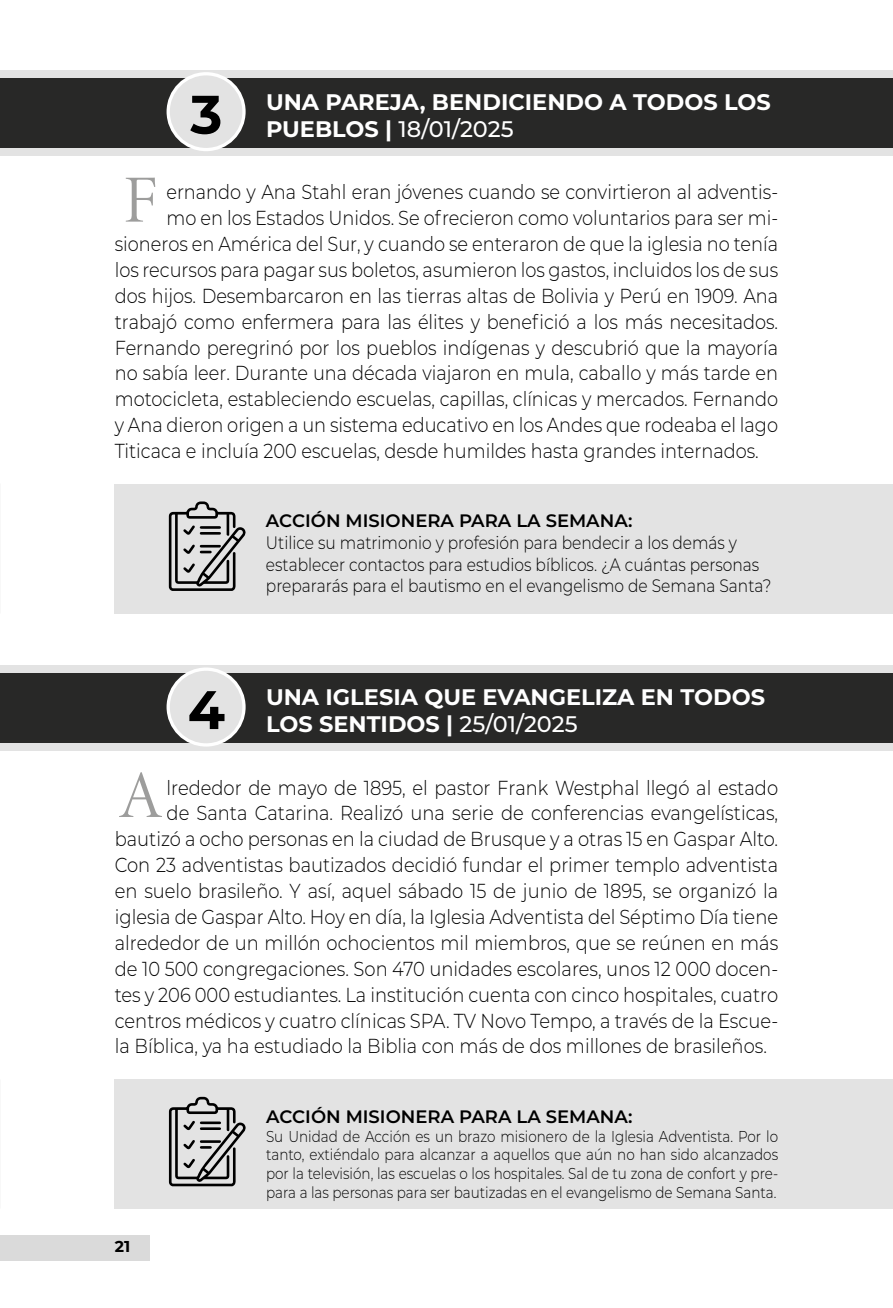
<style>
.page{position:relative;width:893px;height:1308px;background:#fff}
.page>*{position:absolute;margin:0;border:0;box-sizing:border-box;transform-origin:0 0}
.t1{font:67.5px "Minion Variable Concept";color:#9d9d9c}
.t2{font:700 54.23px "Montserrat";color:#000}
.t3{font:700 22.5px "Montserrat";color:#fff}
.t4{font:500 22.5px "Montserrat";letter-spacing:-.005em;color:#fff}
.t5{font:300 20.25px "Montserrat";color:#000;scale:.88 1}
.t6{font:300 20.25px "Montserrat";color:#000;scale:.89 1}
.t7{font:300 18px/21.6px "Montserrat";color:#000;scale:.86 1}
.t8{font:600 18px "Montserrat";color:#000}
.t9{font:300 15.75px/18.9px "Montserrat";color:#000;text-align:justify;scale:.86 1}
.t10{font:700 15.75px "Montserrat";color:#000}
.s1{font-weight:700}
.s2{font-weight:500}
</style>
<div class="page">
<div style="left:0;top:70px;width:893px;height:85px;background:#e3e3e3"></div>
<div style="left:0;top:665px;width:893px;height:85px;background:#e3e3e3"></div>
<div style="left:115px;top:484px;width:778px;height:129px;background:#e3e3e3"></div>
<div style="left:0;top:78px;width:893px;height:69px;background:#282827"></div>
<div style="left:0;top:673px;width:893px;height:70px;background:#282827"></div>
<div style="left:168px;top:74px;width:76px;height:76px;background:#e3e3e3;border-radius:50%"></div>
<div style="left:167px;top:72px;width:79px;height:79px;border:3px solid #fff;border-radius:50%"></div>
<div style="left:168px;top:669px;width:76px;height:76px;background:#e3e3e3;border-radius:50%"></div>
<div style="left:167px;top:667px;width:79px;height:79px;border:3px solid #fff;border-radius:50%"></div>
<svg style="left:169px;top:501px;width:77px;height:90px"></svg>
<div style="left:115px;top:1079px;width:778px;height:129px;background:#e3e3e3"></div>
<svg style="left:169px;top:1096px;width:77px;height:90px"></svg>
<div style="left:0;top:1234px;width:149px;height:26px;background:#dadada"></div>
<h2 class="t2" style="left:190px;top:75px;width:34px">3</h2>
<p class="t3" style="left:266px;top:85px;width:506px">UNA PAREJA, BENDICIENDO A TODOS LOS</p>
<p class="t4" style="left:266px;top:113px;width:249px"><span class="s1">PUEBLOS |</span> 18/01/2025</p>
<h1 class="t1" style="left:123px;top:153px;width:36px">F</h1>
<p class="t5" style="left:166px;top:178px;width:697px">ernando y Ana Stahl eran jóvenes cuando se convirtieron al adventis-</p>
<p class="t5" style="left:166px;top:204px;width:697px">mo en los Estados Unidos. Se ofrecieron como voluntarios para ser mi-</p>
<p class="t5" style="left:115px;top:230px;width:755px">sioneros en América del Sur, y cuando se enteraron de que la iglesia no tenía</p>
<p class="t5" style="left:115px;top:256px;width:755px">los recursos para pagar sus boletos, asumieron los gastos, incluidos los de sus</p>
<p class="t5" style="left:115px;top:282px;width:755px">dos hijos. Desembarcaron en las tierras altas de Bolivia y Perú en 1909. Ana</p>
<p class="t5" style="left:115px;top:308px;width:755px">trabajó como enfermera para las élites y benefició a los más necesitados.</p>
<p class="t5" style="left:115px;top:333px;width:755px">Fernando peregrinó por los pueblos indígenas y descubrió que la mayoría</p>
<p class="t5" style="left:115px;top:359px;width:755px">no sabía leer. Durante una década viajaron en mula, caballo y más tarde en</p>
<p class="t5" style="left:115px;top:385px;width:755px">motocicleta, estableciendo escuelas, capillas, clínicas y mercados. Fernando</p>
<p class="t5" style="left:115px;top:411px;width:755px">y Ana dieron origen a un sistema educativo en los Andes que rodeaba el lago</p>
<p class="t5" style="left:115px;top:437px;width:733px">Titicaca e incluía 200 escuelas, desde humildes hasta grandes internados.</p>
<h2 class="t2" style="left:188px;top:670px;width:39px">4</h2>
<p class="t8" style="left:266px;top:508px;width:368px">ACCIÓN MISIONERA PARA LA SEMANA:</p>
<p class="t7" style="left:266px;top:531px;width:589px">Utilice su matrimonio y profesión para bendecir a los demás y establecer contactos para estudios bíblicos. ¿A cuántas personas prepararás para el bautismo en el evangelismo de Semana Santa?</p>
<p class="t3" style="left:266px;top:680px;width:501px">UNA IGLESIA QUE EVANGELIZA EN TODOS</p>
<p class="t3" style="left:266px;top:707px;width:313px">LOS SENTIDOS | <span class="s2">25/01/2025</span></p>
<h1 class="t1" style="left:121px;top:748px;width:40px">A</h1>
<p class="t6" style="left:167px;top:773px;width:689px">lrededor de mayo de 1895, el pastor Frank Westphal llegó al estado</p>
<p class="t6" style="left:167px;top:799px;width:689px">de Santa Catarina. Realizó una serie de conferencias evangelísticas,</p>
<p class="t6" style="left:115px;top:825px;width:747px">bautizó a ocho personas en la ciudad de Brusque y a otras 15 en Gaspar Alto.</p>
<p class="t6" style="left:115px;top:851px;width:747px">Con 23 adventistas bautizados decidió fundar el primer templo adventista</p>
<p class="t6" style="left:115px;top:877px;width:747px">en suelo brasileño. Y así, aquel sábado 15 de junio de 1895, se organizó la</p>
<p class="t6" style="left:115px;top:903px;width:747px">iglesia de Gaspar Alto. Hoy en día, la Iglesia Adventista del Séptimo Día tiene</p>
<p class="t6" style="left:115px;top:929px;width:747px">alrededor de un millón ochocientos mil miembros, que se reúnen en más</p>
<p class="t6" style="left:115px;top:955px;width:747px">de 10 500 congregaciones. Son 470 unidades escolares, unos 12 000 docen-</p>
<p class="t6" style="left:115px;top:980px;width:747px">tes y 206 000 estudiantes. La institución cuenta con cinco hospitales, cuatro</p>
<p class="t6" style="left:115px;top:1006px;width:747px">centros médicos y cuatro clínicas SPA. TV Novo Tempo, a través de la Escue-</p>
<p class="t6" style="left:115px;top:1032px;width:734px">la Bíblica, ya ha estudiado la Biblia con más de dos millones de brasileños.</p>
<p class="t10" style="left:115px;top:1234px;width:17px">21</p>
<p class="t8" style="left:266px;top:1103px;width:368px">ACCIÓN MISIONERA PARA LA SEMANA:</p>
<p class="t9" style="left:266px;top:1126px;width:597px">Su Unidad de Acción es un brazo misionero de la Iglesia Adventista. Por lo tanto, extiéndalo para alcanzar a aquellos que aún no han sido alcanzados por la televisión, las escuelas o los hospitales. Sal de tu zona de confort y pre&shy;para a las personas para ser bautizadas en el evangelismo de Semana Santa.</p>
</div>
